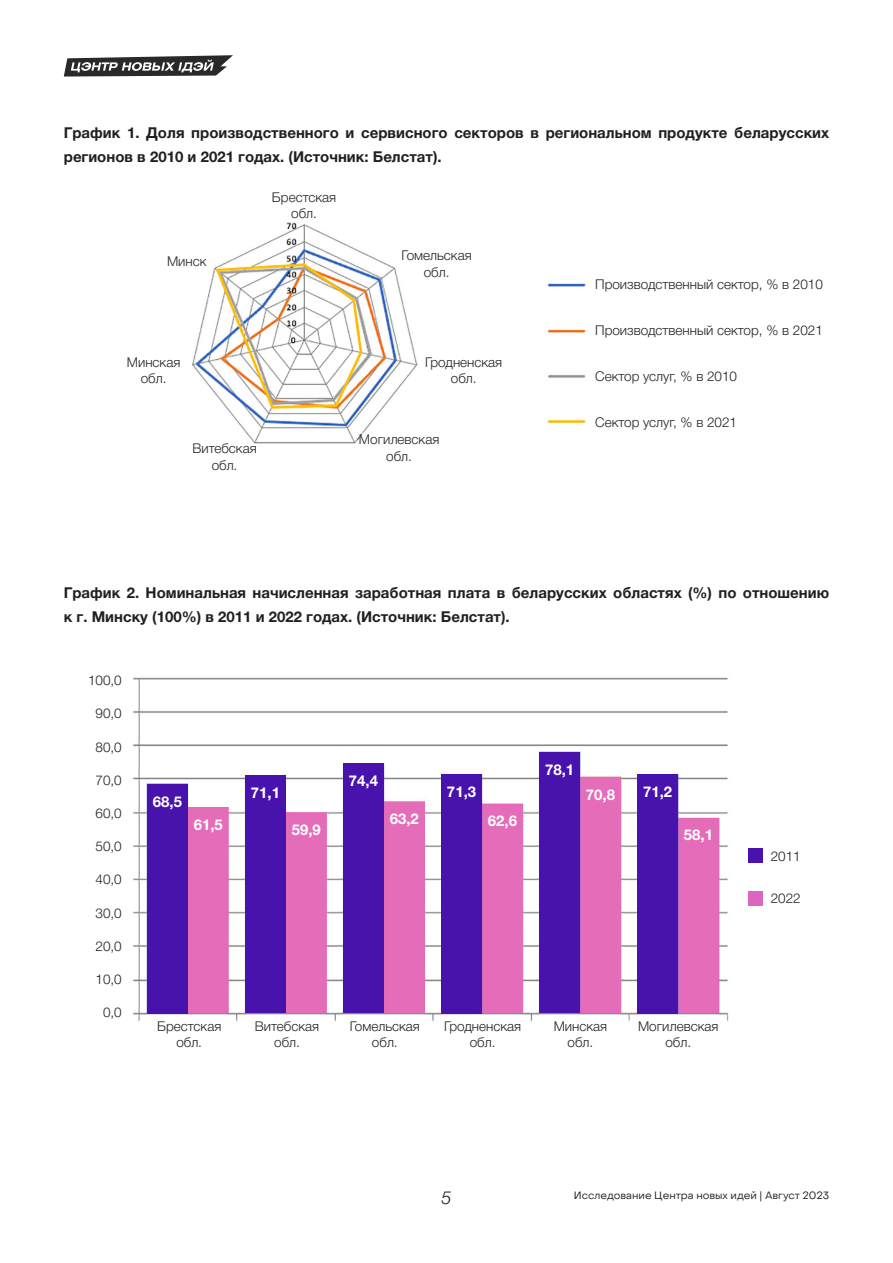
<style>
.page{position:relative;width:893px;height:1263px;background:#fff}
.page>*{position:absolute;margin:0;border:0;box-sizing:border-box;transform-origin:0 0}
.t1{font:italic 300 18px "Helvetica Neue Cyr";color:#231f20}
.абзац_под_пунктом{font:700 15px/24px "Helvetica Neue Cyr";color:#231f20}
.абзац_под_пунктом-2{font:700 15px "Helvetica Neue Cyr";color:#fff}
.Paragraph_Style_2{font:300 13.5px/16.2px "Helvetica Neue Cyr";color:#231f20;text-align:center}
.t2{font:10.5px "Object Sans";color:#292929}
</style>
<div class="page">
<svg style="left:64px;top:55px;width:169px;height:22px"></svg>
<img style="left:192px;top:222px;width:394px;height:222px">
<img style="left:133px;top:677px;width:630px;height:345px">
<div style="left:147px;top:784px;width:41px;height:229px;background:#4813ad"></div>
<div style="left:245px;top:775px;width:41px;height:238px;background:#4813ad"></div>
<div style="left:343px;top:763px;width:41px;height:250px;background:#4813ad"></div>
<div style="left:441px;top:774px;width:41px;height:239px;background:#4813ad"></div>
<div style="left:539px;top:752px;width:41px;height:261px;background:#4813ad"></div>
<div style="left:637px;top:774px;width:41px;height:239px;background:#4813ad"></div>
<div style="left:748px;top:848px;width:14px;height:15px;background:#4813ad"></div>
<div style="left:748px;top:891px;width:14px;height:15px;background:#dd65c2"></div>
<p class="абзац_под_пунктом" style="left:64px;top:121px;width:767px">График 1. Доля производственного и сервисного секторов в региональном продукте беларусских регионов в 2010 и 2021 годах. (Источник: Белстат).</p>
<p class="Paragraph_Style_2" style="left:272px;top:189px;width:66px">Брестская обл.</p>
<p class="Paragraph_Style_2" style="left:167px;top:254px;width:41px">Минск</p>
<p class="Paragraph_Style_2" style="left:127px;top:354px;width:55px">Минская обл.</p>
<p class="Paragraph_Style_2" style="left:192px;top:441px;width:66px">Витебская обл.</p>
<p class="Paragraph_Style_2" style="left:402px;top:248px;width:72px">Гомельская обл.</p>
<p class="Paragraph_Style_2" style="left:425px;top:354px;width:79px">Гродненская обл.</p>
<p class="Paragraph_Style_2" style="left:359px;top:432px;width:82px">Могилевская обл.</p>
<p class="Paragraph_Style_2" style="left:595px;top:276px;width:229px">Производственный сектор, % в 2010</p>
<p class="Paragraph_Style_2" style="left:595px;top:322px;width:229px">Производственный сектор, % в 2021</p>
<p class="Paragraph_Style_2" style="left:595px;top:368px;width:143px">Сектор услуг, % в 2010</p>
<p class="Paragraph_Style_2" style="left:595px;top:414px;width:143px">Сектор услуг, % в 2021</p>
<p class="абзац_под_пунктом" style="left:64px;top:580px;width:767px">График 2. Номинальная начисленная заработная плата в беларусских областях (%) по отношению к г. Минску (100%) в 2011 и 2022 годах. (Источник: Белстат).</p>
<p class="Paragraph_Style_2" style="left:88px;top:672px;width:35px">100,0</p>
<p class="Paragraph_Style_2" style="left:96px;top:706px;width:28px">90,0</p>
<p class="Paragraph_Style_2" style="left:96px;top:739px;width:28px">80,0</p>
<p class="Paragraph_Style_2" style="left:96px;top:772px;width:28px">70,0</p>
<p class="Paragraph_Style_2" style="left:96px;top:805px;width:28px">60,0</p>
<p class="Paragraph_Style_2" style="left:96px;top:838px;width:28px">50,0</p>
<p class="Paragraph_Style_2" style="left:96px;top:872px;width:28px">40,0</p>
<p class="Paragraph_Style_2" style="left:96px;top:905px;width:28px">30,0</p>
<p class="Paragraph_Style_2" style="left:96px;top:938px;width:28px">20,0</p>
<p class="Paragraph_Style_2" style="left:96px;top:971px;width:28px">10,0</p>
<p class="Paragraph_Style_2" style="left:103px;top:1004px;width:20px">0,0</p>
<p class="абзац_под_пунктом-2" style="left:153px;top:793px;width:31px">68,5</p>
<p class="абзац_под_пунктом-2" style="left:194px;top:816px;width:31px">61,5</p>
<p class="абзац_под_пунктом-2" style="left:251px;top:784px;width:31px">71,1</p>
<p class="абзац_под_пунктом-2" style="left:292px;top:821px;width:31px">59,9</p>
<p class="абзац_под_пунктом-2" style="left:349px;top:772px;width:31px">74,4</p>
<p class="абзац_под_пунктом-2" style="left:390px;top:811px;width:31px">63,2</p>
<p class="абзац_под_пунктом-2" style="left:447px;top:783px;width:31px">71,3</p>
<p class="абзац_под_пунктом-2" style="left:488px;top:813px;width:31px">62,6</p>
<p class="абзац_под_пунктом-2" style="left:545px;top:761px;width:31px">78,1</p>
<p class="абзац_под_пунктом-2" style="left:586px;top:787px;width:31px">70,8</p>
<p class="абзац_под_пунктом-2" style="left:643px;top:783px;width:31px">71,2</p>
<p class="абзац_под_пунктом-2" style="left:684px;top:826px;width:31px">58,1</p>
<p class="Paragraph_Style_2" style="left:157px;top:1018px;width:66px">Брестская обл.</p>
<p class="Paragraph_Style_2" style="left:255px;top:1018px;width:66px">Витебская обл.</p>
<p class="Paragraph_Style_2" style="left:350px;top:1018px;width:72px">Гомельская обл.</p>
<p class="Paragraph_Style_2" style="left:444px;top:1018px;width:79px">Гродненская обл.</p>
<p class="Paragraph_Style_2" style="left:554px;top:1018px;width:55px">Минская обл.</p>
<p class="Paragraph_Style_2" style="left:638px;top:1018px;width:82px">Могилевская обл.</p>
<p class="Paragraph_Style_2" style="left:771px;top:848px;width:32px">2011</p>
<p class="Paragraph_Style_2" style="left:771px;top:890px;width:32px">2022</p>
<h1 class="t1" style="left:441px;top:1188px;width:12px">5</h1>
<p class="t2" style="left:574px;top:1189px;width:257px">Исследование Центра новых идей | Август 2023</p>
</div>
